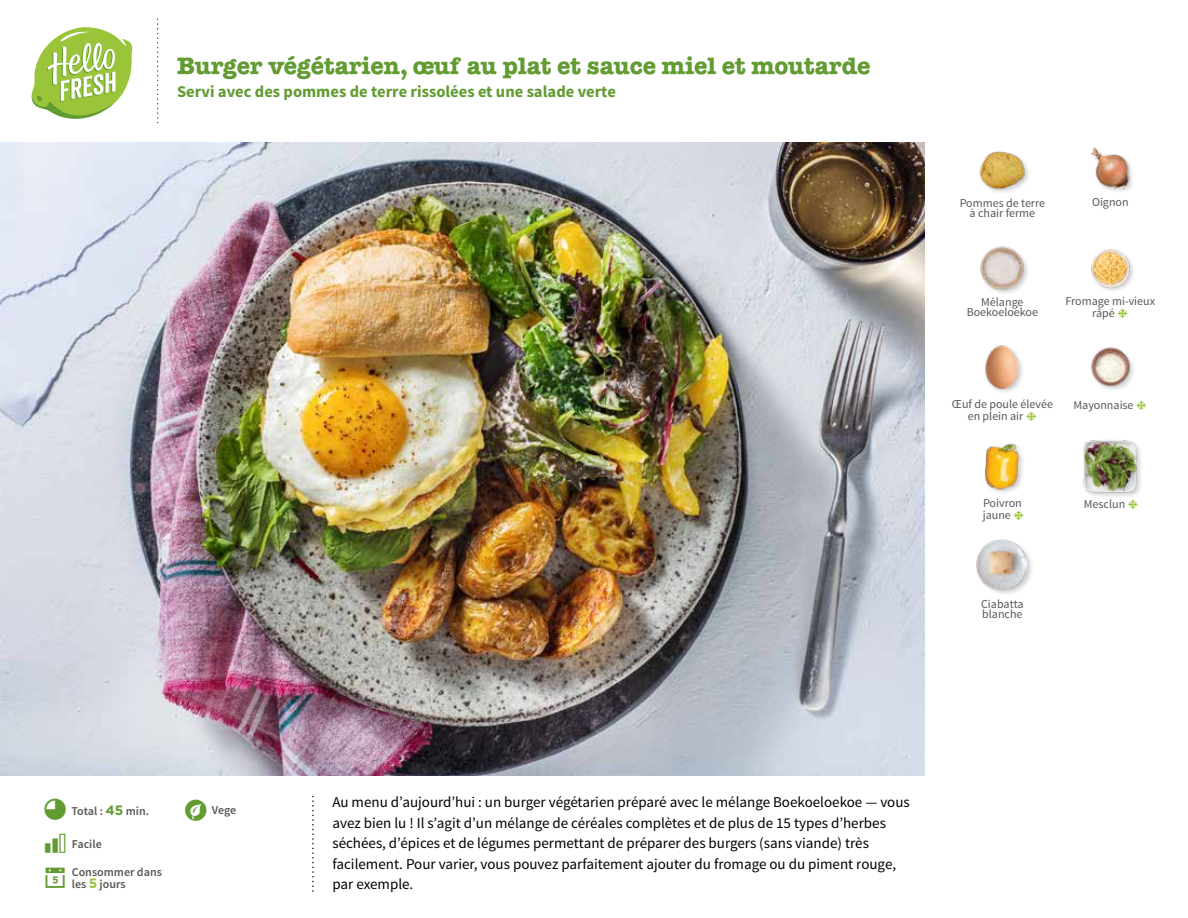
<style>
.page{position:relative;width:1188px;height:918px;background:#fff}
.page>*{position:absolute;margin:0;border:0;box-sizing:border-box;transform-origin:0 0}
.t1{font:700 24px "American Typewriter Std";color:#619b31}
.t2{font:700 16.5px "Source Sans Pro";color:#619b31}
.t3{font:15px/20.5px "Source Sans Pro";color:#000}
.t4{font:12px/12px "Source Sans Pro";color:#575756}
.t5{font:600 12px/12.9px "Source Sans Pro";color:#575756}
.s1{font-family:"Gotham";font-weight:700;font-size:13.5px;color:#619b31}
.s2{font-family:"Gotham";font-weight:700;font-size:13.5px;color:#9ac43a}
</style>
<div class="page">
<svg style="left:31px;top:27px;width:102px;height:92px"></svg>
<div style="left:976px;top:539px;width:58px;height:58px;background:#000;opacity:.2"></div>
<img style="left:977px;top:540px;width:50px;height:50px">
<img style="left:0;top:142px;width:925px;height:633px">
<img style="left:1090px;top:147px;width:42px;height:44px">
<img style="left:1091px;top:347px;width:42px;height:43px">
<img style="left:1091px;top:249px;width:42px;height:42px">
<img style="left:979px;top:151px;width:50px;height:41px">
<img style="left:985px;top:345px;width:38px;height:47px">
<img style="left:985px;top:443px;width:38px;height:50px">
<img style="left:980px;top:246px;width:48px;height:47px">
<div style="left:1083px;top:439px;width:61px;height:60px;background:#000;opacity:.2"></div>
<img style="left:1083px;top:439px;width:56px;height:56px">
<h1 class="t1" style="left:177px;top:52px;width:695px">Burger végétarien, œuf au plat et sauce miel et moutarde</h1>
<p class="t2" style="left:177px;top:81px;width:440px">Servi avec des pommes de terre rissolées et une salade verte</p>
<p class="t4" style="left:960px;top:197px;width:87px">Pommes de terre</p>
<p class="t4" style="left:1092px;top:197px;width:38px">Oignon</p>
<p class="t4" style="left:970px;top:207px;width:67px">à chair ferme</p>
<p class="t4" style="left:967px;top:297px;width:73px;line-height:10.5px;text-align:center">Mélange<br>Boekoeloekoe</p>
<p class="t4" style="left:1092px;top:296px;width:64px;text-indent:-27px">Fromage mi-vieux râpé</p>
<p class="t4" style="left:952px;top:398px;width:103px">Œuf de poule élevée</p>
<p class="t4" style="left:1073px;top:399px;width:62px">Mayonnaise</p>
<p class="t4" style="left:968px;top:410px;width:57px">en plein air</p>
<p class="t4" style="left:983px;top:497px;width:41px">Poivron jaune</p>
<p class="t4" style="left:981px;top:599px;width:44px;line-height:10.5px">Ciabatta blanche</p>
<p class="t4" style="left:1084px;top:498px;width:43px">Mesclun</p>
<p class="t5" style="left:71px;top:805px;width:79px">Total : <span class="s1">45</span> min.</p>
<p class="t5" style="left:212px;top:804px;width:26px">Vege</p>
<p class="t5" style="left:72px;top:838px;width:31px">Facile</p>
<p class="t5" style="left:72px;top:865px;width:92px">Consommer dans les <span class="s2">5</span> jours</p>
<p class="t3" style="left:332px;top:792px;width:579px">Au menu d’aujourd’hui : un burger végétarien préparé avec le mélange Boekoeloekoe — vous avez bien lu ! Il s’agit d’un mélange de céréales complètes et de plus de 15 types d’herbes séchées, d’épices et de légumes permettant de préparer des burgers (sans viande) très facilement. Pour varier, vous pouvez parfaitement ajouter du fromage ou du piment rouge, par exemple.</p>
</div>
